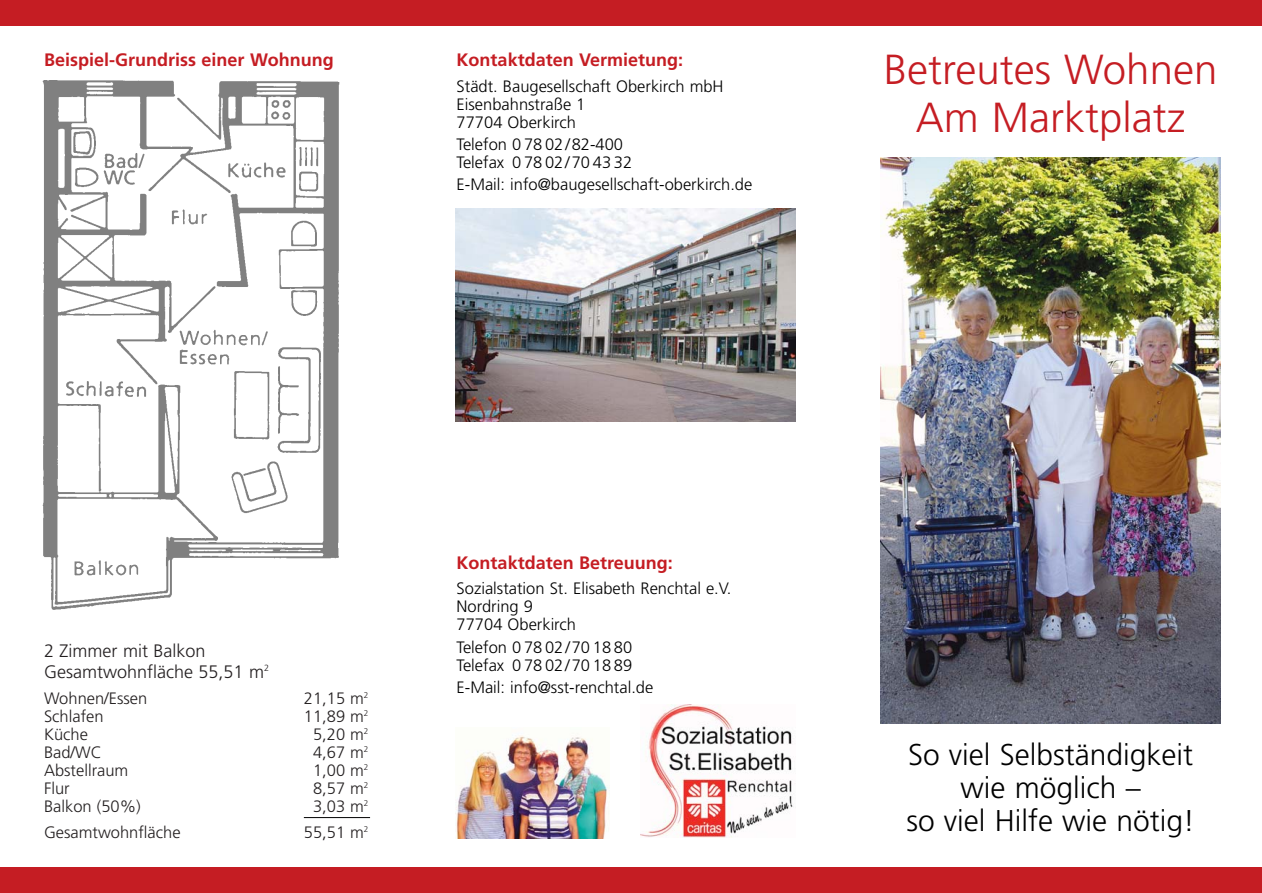
<style>
.page{position:relative;width:1262px;height:893px;background:#fff}
.page>*{position:absolute;margin:0;border:0;box-sizing:border-box;transform-origin:0 0}
.t1{font:300 42px/48px "Frutiger";color:#c51d23;text-align:center}
.t2{font:300 30px/33px "Frutiger";color:#000;text-align:center}
.t3{font:700 18px "Frutiger";color:#c51d23}
.t4{font:300 18px/21px "Frutiger";color:#231f20}
.t5{font:300 16.5px/18px "Frutiger";color:#000}
.t6{font:300 16.5px "Frutiger";color:#231f20}
</style>
<div class="page">
<div style="left:0;top:0;width:1262px;height:26px;background:#c51d23"></div>
<img style="left:455px;top:208px;width:340px;height:213px">
<img style="left:640px;top:704px;width:153px;height:133px">
<img style="left:880px;top:157px;width:340px;height:566px">
<img style="left:42px;top:81px;width:298px;height:529px">
<hr style="left:304px;top:817px;width:66px;height:1px;background:#000">
<div style="left:0;top:867px;width:1262px;height:25px;background:#c51d23"></div>
<img style="left:455px;top:735px;width:155px;height:103px">
<p class="t3" style="left:44px;top:53px;width:291px">Beispiel-Grundriss einer Wohnung</p>
<h1 class="t1" style="left:884px;top:49px;width:335px">Betreutes Wohnen<br>Am Marktplatz</h1>
<p class="t3" style="left:456px;top:53px;width:228px">Kontaktdaten Vermietung:</p>
<p class="t5" style="left:456px;top:78px;width:268px">Städt. Baugesellschaft Oberkirch mbH<br>Eisenbahnstraße 1<br>77704 Oberkirch</p>
<p class="t5" style="left:456px;top:137px;width:177px">Telefon 0 78 02/82-400<br>Telefax 0 78 02/70 43 32</p>
<p class="t5" style="left:456px;top:177px;width:297px">E-Mail: info@baugesellschaft-oberkirch.de</p>
<p class="t4" style="left:44px;top:641px;width:226px">2 Zimmer mit Balkon<br>Gesamtwohnfläche 55,51 m<sup>2</sup></p>
<p class="t6" style="left:44px;top:691px;width:105px">Wohnen/Essen</p>
<p class="t6" style="left:304px;top:691px;width:66px">21,15 m<sup>2</sup></p>
<p class="t6" style="left:44px;top:709px;width:61px">Schlafen</p>
<p class="t6" style="left:304px;top:709px;width:66px">11,89 m<sup>2</sup></p>
<p class="t6" style="left:44px;top:727px;width:45px">Küche</p>
<p class="t6" style="left:313px;top:727px;width:57px">5,20 m<sup>2</sup></p>
<p class="t6" style="left:44px;top:745px;width:59px">Bad/WC</p>
<p class="t6" style="left:313px;top:745px;width:57px">4,67 m<sup>2</sup></p>
<p class="t6" style="left:44px;top:763px;width:86px">Abstellraum</p>
<p class="t6" style="left:313px;top:763px;width:57px">1,00 m<sup>2</sup></p>
<p class="t6" style="left:44px;top:781px;width:27px">Flur</p>
<p class="t6" style="left:313px;top:781px;width:57px">8,57 m<sup>2</sup></p>
<p class="t6" style="left:44px;top:799px;width:98px">Balkon (50%)</p>
<p class="t6" style="left:313px;top:799px;width:57px">3,03 m<sup>2</sup></p>
<p class="t6" style="left:44px;top:825px;width:138px">Gesamtwohnfläche</p>
<p class="t6" style="left:304px;top:825px;width:66px">55,51 m<sup>2</sup></p>
<p class="t3" style="left:456px;top:555px;width:218px">Kontaktdaten Betreuung:</p>
<p class="t5" style="left:456px;top:581px;width:276px">Sozialstation St. Elisabeth Renchtal e.V.<br>Nordring 9<br>77704 Oberkirch</p>
<p class="t5" style="left:456px;top:639px;width:177px">Telefon 0 78 02/70 18 80<br>Telefax 0 78 02/70 18 89</p>
<p class="t5" style="left:456px;top:679px;width:198px">E-Mail: info@sst-renchtal.de</p>
<h2 class="t2" style="left:906px;top:740px;width:290px">So viel Selbständigkeit wie möglich –<br>so viel Hilfe wie nötig!</h2>
</div>
